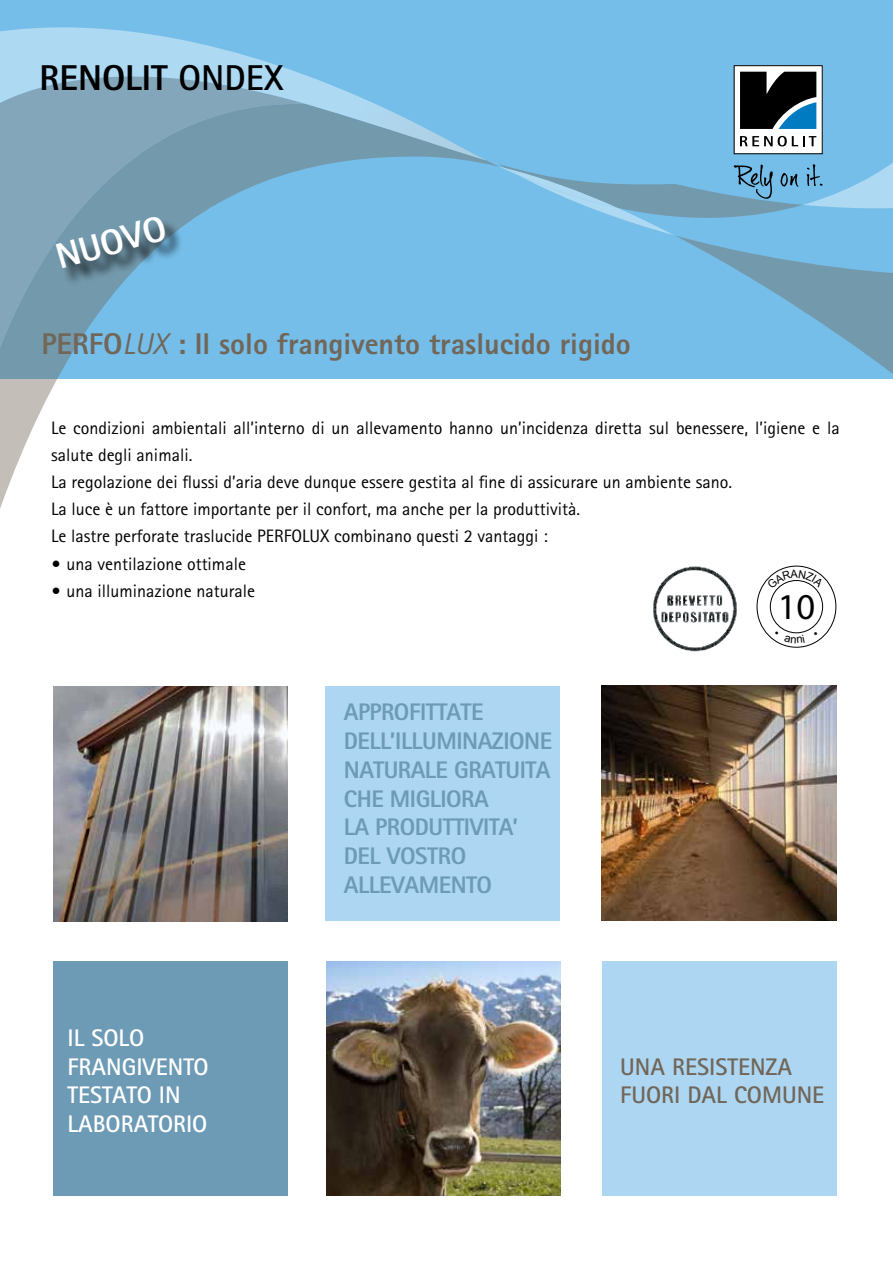
<style>
.page{position:relative;width:893px;height:1263px;background:#fff}
.page>*{position:absolute;margin:0;border:0;box-sizing:border-box;transform-origin:0 0}
.t1{font:36.6px "Myriad Pro";color:#000}
.t2{font:800 36px "Rotis Sans Serif Std";color:#fff}
.t3{font:800 35.85px "Rotis Sans Serif Std";color:#000}
.t4{font:800 30px "Rotis Sans Serif Std";color:#716658}
.t5{font:800 24px/28.8px "Rotis Sans Serif Std";letter-spacing:-.02em;color:#6d9bb6}
.t6{font:700 24px/28.8px "Rotis Sans Serif Std";color:#fff}
.t7{font:700 24px/28.8px "Rotis Sans Serif Std";color:#716658}
.t8{font:18px/27px "Rotis Sans Serif Std";color:#000}
.s1{font-weight:700}
.s2{font-weight:400;font-style:italic}
.s3{font-weight:800}
</style>
<div class="page">
<div style="left:0;top:0;width:893px;height:378px;background:#75bee9"></div>
<svg style="left:0;top:160px;width:498px;height:349px"></svg>
<svg style="left:0;top:161px;width:306px;height:240px"></svg>
<svg style="left:0;top:27px;width:486px;height:134px"></svg>
<svg style="left:498px;top:65px;width:395px;height:314px"></svg>
<div style="left:602px;top:961px;width:235px;height:234px;background:#acd6f2"></div>
<div style="left:325px;top:686px;width:235px;height:235px;background:#acd6f2"></div>
<div style="left:53px;top:961px;width:235px;height:234px;background:#6d9bb6"></div>
<img style="left:326px;top:961px;width:235px;height:234px">
<img style="left:53px;top:686px;width:235px;height:235px">
<img style="left:602px;top:686px;width:235px;height:235px">
<div style="left:59px;top:220px;width:124px;height:67px;background:#000;opacity:.75"></div>
<img style="left:653px;top:566px;width:84px;height:85px">
<div style="left:757px;top:566px;width:79px;height:81px;border:1px solid #000;border-radius:50%"></div>
<svg style="left:767px;top:570px;width:57px;height:19px"></svg>
<svg style="left:775px;top:631px;width:30px;height:12px"></svg>
<h3 class="t3" style="left:39px;top:55px;width:246px">RENOLIT <span class="s1">ONDEX</span></h3>
<h2 class="t2" style="left:50px;top:236px;width:115px;rotate:-16deg">NUOVO</h2>
<h3 class="t4" style="left:41px;top:325px;width:591px">PERFO<span class="s2">LUX</span> : Il solo frangivento traslucido rigido</h3>
<p class="t8" style="left:51px;top:415px;width:790px">Le condizioni ambientali all’interno di un allevamento hanno un’incidenza diretta sul benessere, l’igiene e la salute degli animali.<br>La regolazione dei flussi d’aria deve dunque essere gestita al fine di assicurare un ambiente sano.<br>La luce è un fattore importante per il confort, ma anche per la produttività.<br>Le lastre perforate traslucide PERFOLUX combinano questi 2 vantaggi :</p>
<p class="t8" style="left:51px;top:550px;width:196px"><span class="s3">•</span> una ventilazione ottimale</p>
<p class="t8" style="left:51px;top:577px;width:205px"><span class="s3">•</span> una illuminazione naturale</p>
<h1 class="t1" style="left:778px;top:584px;width:39px">10</h1>
<h3 class="t6" style="left:67px;top:1023px;width:143px">IL SOLO<br>FRANGIVENTO<br>TESTATO IN<br>LABORATORIO</h3>
<h3 class="t5" style="left:344px;top:697px;width:210px">APPROFITTATE<br>DELL’ILLUMINAZIONE<br>NATURALE GRATUITA<br>CHE MIGLIORA<br>LA PRODUTTIVITA’<br>DEL VOSTRO<br>ALLEVAMENTO</h3>
<h3 class="t7" style="left:620px;top:1052px;width:205px">UNA RESISTENZA<br>FUORI DAL COMUNE</h3>
</div>
